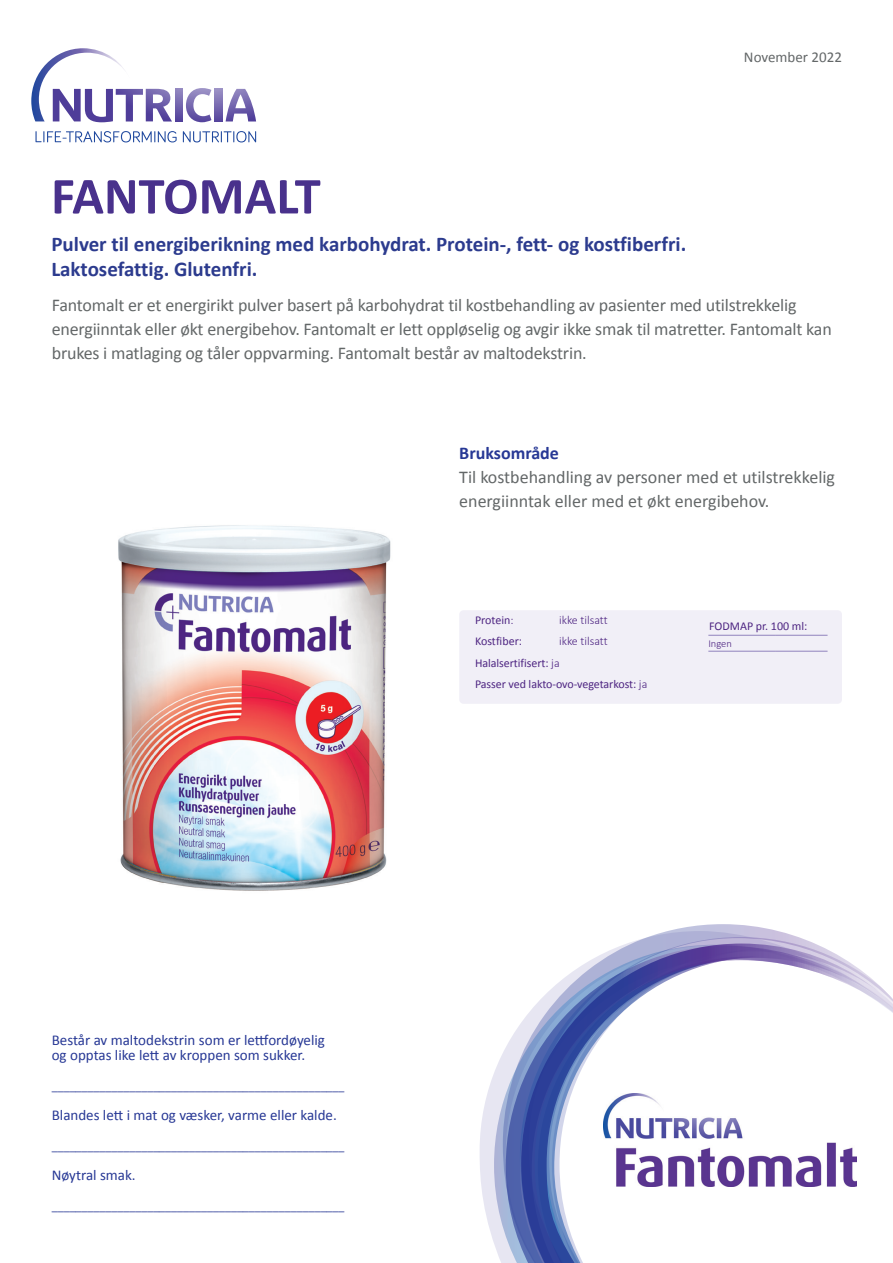
<style>
.page{position:relative;width:893px;height:1263px;background:#fff}
.page>*{position:absolute;margin:0;border:0;box-sizing:border-box;transform-origin:0 0}
.t1{font:700 52.5px "Calibri";color:#49318c}
.t2{font:700 21px/25.5px "Calibri";color:#2c3b8e}
.t3{font:18px/24px "Calibri";letter-spacing:-.01em;color:#636768}
.t4{font:700 18px "Calibri";color:#273895}
.t5{font:15px/15px "Calibri";color:#273895}
.t6{font:15px "Calibri";color:#636768}
.t7{font:12px "Calibri";color:#273895}
.t8{font:12px/21.3px "Calibri";letter-spacing:-.005em;color:#4e2582}
.t9{font:300 12px "Calibri";color:#4e2582}
.t10{font:300 10.5px "Calibri";color:#4e2582}
.s1{font-weight:300}
</style>
<div class="page">
<svg style="left:480px;top:1074px;width:14px;height:168px;fill:#e7e6f2"></svg>
<svg style="left:494px;top:1053px;width:9px;height:210px;background:#d1d4e8"></svg>
<svg style="left:503px;top:924px;width:310px;height:339px"></svg>
<svg style="left:521px;top:943px;width:372px;height:320px"></svg>
<svg style="left:535px;top:962px;width:178px;height:301px"></svg>
<svg style="left:215px;top:89px;width:7px;height:32px"></svg>
<svg style="left:226px;top:89px;width:30px;height:32px"></svg>
<svg style="left:186px;top:88px;width:25px;height:34px"></svg>
<svg style="left:175px;top:89px;width:7px;height:32px"></svg>
<svg style="left:36px;top:131px;width:141px;height:11px"></svg>
<svg style="left:183px;top:131px;width:73px;height:11px"></svg>
<svg style="left:31px;top:48px;width:141px;height:74px"></svg>
<img style="left:604px;top:1093px;width:252px;height:94px">
<img style="left:118px;top:525px;width:273px;height:366px">
<div style="left:459px;top:610px;width:383px;height:94px;background:#f1eff7;border-radius:4px"></div>
<hr style="left:708px;top:651px;width:68px;height:1px;background:#9183bd">
<hr style="left:776px;top:651px;width:51px;height:1px;background:#9183bd">
<hr style="left:708px;top:635px;width:68px;height:1px;background:#9183bd">
<hr style="left:776px;top:635px;width:51px;height:1px;background:#9183bd">
<h1 class="t1" style="left:51px;top:159px;width:271px">FANTOMALT</h1>
<p class="t6" style="left:744px;top:47px;width:99px">November 2022</p>
<p class="t2" style="left:51px;top:230px;width:636px">Pulver til energiberikning med karbohydrat. Protein-, fett- og kostfiberfri.<br>Laktosefattig. Glutenfri.</p>
<p class="t3" style="left:52px;top:292px;width:781px">Fantomalt er et energirikt pulver basert på karbohydrat til kostbehandling av pasienter med utilstrekkelig energiinntak eller økt energibehov. Fantomalt er lett oppløselig og avgir ikke smak til matretter. Fantomalt kan brukes i matlaging og tåler oppvarming. Fantomalt består av maltodekstrin.</p>
<p class="t4" style="left:459px;top:440px;width:101px">Bruksområde</p>
<p class="t3" style="left:459px;top:464px;width:377px">Til kostbehandling av personer med et utilstrekkelig energiinntak eller med et økt energibehov.</p>
<p class="t8" style="left:475px;top:609px;width:40px">Protein<span class="s1">:</span></p>
<p class="t9" style="left:559px;top:612px;width:50px">ikke tilsatt</p>
<p class="t8" style="left:475px;top:630px;width:49px">Kostfiber:</p>
<p class="t8" style="left:709px;top:615px;width:100px">FODMAP pr. 100 ml:</p>
<p class="t8" style="left:475px;top:630px;width:174px;text-indent:84px"><span class="s1">ikke tilsatt<br></span>Halalsertifisert: <span class="s1">ja<br></span>Passer ved lakto-ovo-vegetarkost: <span class="s1">ja</span></p>
<p class="t10" style="left:708px;top:637px;width:25px">Ingen</p>
<p class="t5" style="left:52px;top:1032px;width:275px">Består av maltodekstrin som er lettfordøyelig og opptas like lett av kroppen som sukker.</p>
<p class="t7" style="left:52px;top:1077px;width:294px">_________________________________________________</p>
<p class="t5" style="left:52px;top:1107px;width:287px">Blandes lett i mat og væsker, varme eller kalde.</p>
<p class="t7" style="left:52px;top:1137px;width:294px">_________________________________________________</p>
<p class="t5" style="left:52px;top:1167px;width:86px">Nøytral smak.</p>
<p class="t7" style="left:52px;top:1197px;width:294px">_________________________________________________</p>
</div>
